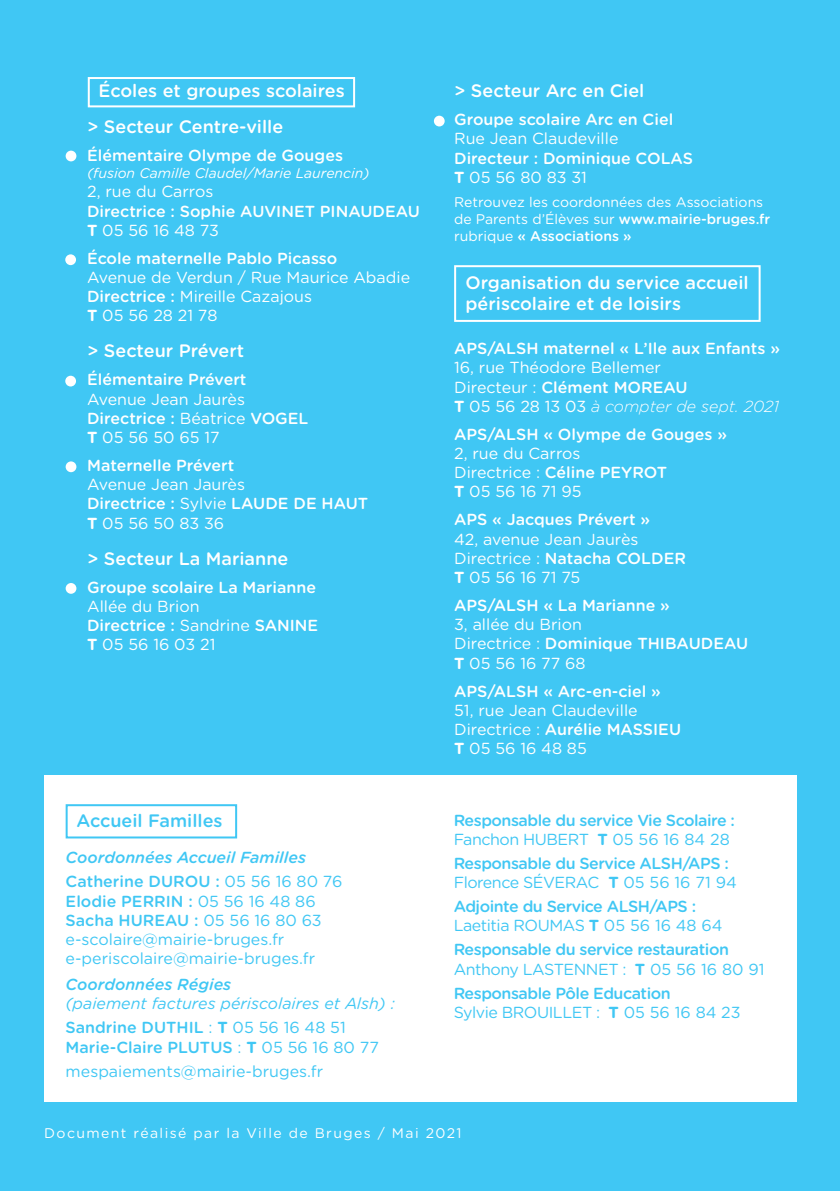
<style>
.page{position:relative;width:840px;height:1191px;background:#fff}
.page>*{position:absolute;margin:0;border:0;box-sizing:border-box;transform-origin:0 0}
.t1{font:500 18px "Gotham Rounded";color:#fff}
.t2{font:500 18px "Gotham Rounded";color:#40c7f4}
.t3{font:500 16px/19.2px "Gotham Rounded";color:#fff}
.t4{font:16px/19.2px "Gotham Rounded";color:#fff}
.t5{font:500 16px "Gotham Rounded";letter-spacing:-.03em;color:#40c7f4}
.t6{font:16px "Gotham Rounded";letter-spacing:-.03em;color:#40c7f4}
.t7{font:500 16px "Gotham Rounded";color:#40c7f4}
.t8{font:16px "Gotham Rounded";color:#40c7f4}
.t9{font:italic 500 16px "Gotham Rounded";color:#40c7f4}
.t10{font:italic 16px "Gotham Rounded";color:#40c7f4}
.t11{font:italic 300 16px "Gotham Rounded";color:#fff}
.t12{font:14px/16.8px "Gotham Rounded";color:#fff}
.t13{font:14px "Gotham Rounded";letter-spacing:.1em;color:#fff}
.t14{font:italic 14px "Gotham Rounded";color:#fff}
.s1{font-weight:400}
.s2{font-weight:700}
.s3{font-weight:500}
.s4{font-weight:700;font-style:normal}
.s5{font-weight:400;font-style:normal}
</style>
<div class="page">
<div style="left:0;top:0;width:839px;height:1191px;background:#40c7f4"></div>
<div style="left:65px;top:376px;width:11px;height:10px;background:#fff;border-radius:50%"></div>
<div style="left:44px;top:774px;width:751px;height:327px;background:#fff"></div>
<div style="left:66px;top:151px;width:10px;height:10px;background:#fff;border-radius:50%"></div>
<div style="left:66px;top:583px;width:10px;height:11px;background:#fff;border-radius:50%"></div>
<div style="left:65px;top:254px;width:11px;height:11px;background:#fff;border-radius:50%"></div>
<div style="left:66px;top:461px;width:10px;height:11px;background:#fff;border-radius:50%"></div>
<div style="left:88px;top:77px;width:267px;height:30px;border:2px solid #fff"></div>
<div style="left:454px;top:265px;width:306px;height:57px;border:2px solid #fff"></div>
<div style="left:66px;top:804px;width:171px;height:34px;border:2px solid #40c7f4"></div>
<div style="left:433px;top:116px;width:11px;height:10px;background:#fff;border-radius:50%"></div>
<p class="t1" style="left:98px;top:78px;width:248px">Écoles et groupes scolaires</p>
<p class="t1" style="left:87px;top:114px;width:197px">&gt; Secteur Centre-ville</p>
<p class="t3" style="left:87px;top:145px;width:257px">Élémentaire Olympe de Gouges</p>
<p class="t14" style="left:87px;top:164px;width:284px">(fusion Camille Claudel/Marie Laurencin)</p>
<p class="t3" style="left:87px;top:181px;width:334px"><span class="s1">2, rue du Carros<br></span>Directrice : Sophie AUVINET PINAUDEAU</p>
<p class="t4" style="left:87px;top:220px;width:133px"><span class="s2">T</span> 05 56 16 48 73</p>
<p class="t3" style="left:87px;top:248px;width:252px">École maternelle Pablo Picasso</p>
<p class="t4" style="left:87px;top:267px;width:324px">Avenue de Verdun / Rue Maurice Abadie</p>
<p class="t4" style="left:87px;top:286px;width:226px"><span class="s3">Directrice :</span> Mireille Cazajous</p>
<p class="t4" style="left:87px;top:305px;width:132px"><span class="s2">T</span> 05 56 28 21 78</p>
<p class="t1" style="left:87px;top:338px;width:158px">&gt; Secteur Prévert</p>
<p class="t3" style="left:87px;top:369px;width:161px">Élémentaire Prévert</p>
<p class="t4" style="left:87px;top:388px;width:159px">Avenue Jean Jaurès</p>
<p class="t3" style="left:87px;top:408px;width:223px">Directrice : <span class="s1">Béatrice</span> VOGEL</p>
<p class="t4" style="left:87px;top:427px;width:134px"><span class="s2">T</span> 05 56 50 65 17</p>
<p class="t3" style="left:87px;top:455px;width:149px">Maternelle Prévert</p>
<p class="t4" style="left:87px;top:474px;width:159px">Avenue Jean Jaurès</p>
<p class="t3" style="left:87px;top:493px;width:282px">Directrice : <span class="s1">Sylvie</span> LAUDE DE HAUT</p>
<p class="t4" style="left:87px;top:512px;width:139px"><span class="s2">T</span> 05 56 50 83 36</p>
<p class="t1" style="left:87px;top:545px;width:203px">&gt; Secteur La Marianne</p>
<p class="t3" style="left:87px;top:576px;width:230px">Groupe scolaire La Marianne</p>
<p class="t4" style="left:87px;top:596px;width:114px">Allée du Brion</p>
<p class="t3" style="left:87px;top:615px;width:232px">Directrice : <span class="s1">Sandrine</span> SANINE</p>
<p class="t4" style="left:87px;top:634px;width:130px"><span class="s2">T</span> 05 56 16 03 21</p>
<p class="t2" style="left:76px;top:808px;width:148px">Accueil Familles</p>
<p class="t9" style="left:66px;top:846px;width:242px">Coordonnées Accueil Familles</p>
<p class="t7" style="left:66px;top:870px;width:278px">Catherine DUROU : <span class="s1">05 56 16 80 76</span></p>
<p class="t7" style="left:66px;top:889px;width:251px">Elodie PERRIN : <span class="s1">05 56 16 48 86</span></p>
<p class="t7" style="left:66px;top:908px;width:257px">Sacha HUREAU : <span class="s1">05 56 16 80 63</span></p>
<p class="t8" style="left:66px;top:928px;width:220px">e-scolaire@mairie-bruges.fr</p>
<p class="t8" style="left:66px;top:947px;width:251px">e-periscolaire@mairie-bruges.fr</p>
<p class="t9" style="left:66px;top:973px;width:167px">Coordonnées Régies</p>
<p class="t10" style="left:66px;top:992px;width:330px">(paiement factures périscolaires et Alsh) :</p>
<p class="t7" style="left:66px;top:1016px;width:281px">Sandrine DUTHIL <span class="s1">:</span> <span class="s2">T</span> <span class="s1">05 56 16 48 51</span></p>
<p class="t7" style="left:66px;top:1035px;width:314px">Marie-Claire PLUTUS <span class="s1">:</span> <span class="s2">T</span> <span class="s1">05 56 16 80 77</span></p>
<p class="t8" style="left:66px;top:1060px;width:259px">mespaiements@mairie-bruges.fr</p>
<p class="t1" style="left:454px;top:78px;width:192px">&gt; Secteur Arc en Ciel</p>
<p class="t3" style="left:454px;top:109px;width:220px">Groupe scolaire Arc en Ciel</p>
<p class="t4" style="left:454px;top:128px;width:166px">Rue Jean Claudeville</p>
<p class="t3" style="left:454px;top:148px;width:240px">Directeur : Dominique COLAS</p>
<p class="t4" style="left:454px;top:167px;width:134px"><span class="s2">T</span> 05 56 80 83 31</p>
<p class="t12" style="left:454px;top:193px;width:317px">Retrouvez les coordonnées des Associations de Parents d’Élèves sur <span class="s3">www.mairie-bruges.fr </span>rubrique <span class="s3">« Associations »</span></p>
<p class="t1" style="left:465px;top:269px;width:284px">Organisation du service accueil</p>
<p class="t1" style="left:465px;top:291px;width:217px">périscolaire et de loisirs</p>
<p class="t3" style="left:454px;top:338px;width:327px">APS/ALSH maternel « L’Ile aux Enfants »</p>
<p class="t4" style="left:454px;top:357px;width:208px">16, rue Théodore Bellemer</p>
<p class="t3" style="left:454px;top:376px;width:235px"><span class="s1">Directeur :</span> Clément MOREAU</p>
<p class="t11" style="left:454px;top:395px;width:326px"><span class="s4">T</span> <span class="s5">05 56 28 13 03</span> à compter de sept. 2021</p>
<p class="t3" style="left:454px;top:424px;width:274px">APS/ALSH « Olympe de Gouges »</p>
<p class="t4" style="left:454px;top:443px;width:128px">2, rue du Carros</p>
<p class="t4" style="left:454px;top:462px;width:214px">Directrice : <span class="s3">Céline PEYROT<br></span><span class="s2">T</span> 05 56 16 71 95</p>
<p class="t3" style="left:454px;top:509px;width:197px">APS « Jacques Prévert »</p>
<p class="t4" style="left:454px;top:528px;width:186px">42, avenue Jean Jaurès</p>
<p class="t3" style="left:454px;top:548px;width:233px"><span class="s1">Directrice :</span> Natacha COLDER</p>
<p class="t4" style="left:454px;top:567px;width:128px"><span class="s2">T</span> 05 56 16 71 75</p>
<p class="t3" style="left:454px;top:595px;width:217px">APS/ALSH « La Marianne »</p>
<p class="t4" style="left:454px;top:614px;width:129px">3, allée du Brion</p>
<p class="t3" style="left:454px;top:633px;width:295px"><span class="s1">Directrice :</span> Dominique THIBAUDEAU</p>
<p class="t4" style="left:454px;top:652px;width:133px"><span class="s2">T</span> 05 56 16 77 68</p>
<p class="t3" style="left:454px;top:680px;width:208px">APS/ALSH « Arc-en-ciel »</p>
<p class="t4" style="left:454px;top:700px;width:185px">51, rue Jean Claudeville</p>
<p class="t3" style="left:454px;top:719px;width:228px"><span class="s1">Directrice :</span> Aurélie MASSIEU</p>
<p class="t4" style="left:454px;top:738px;width:134px"><span class="s2">T</span> 05 56 16 48 85</p>
<p class="t5" style="left:453px;top:808px;width:283px">Responsable du service Vie Scolaire :</p>
<p class="t6" style="left:453px;top:828px;width:277px">Fanchon HUBERT <span class="s2">T</span> 05 56 16 84 28</p>
<p class="t5" style="left:453px;top:852px;width:277px">Responsable du Service ALSH/APS :</p>
<p class="t6" style="left:453px;top:871px;width:284px">Florence SÉVERAC <span class="s2">T</span> 05 56 16 71 94</p>
<p class="t5" style="left:453px;top:895px;width:244px">Adjointe du Service ALSH/APS :</p>
<p class="t6" style="left:453px;top:914px;width:270px">Laetitia ROUMAS <span class="s2">T</span> 05 56 16 48 64</p>
<p class="t5" style="left:453px;top:938px;width:277px">Responsable du service restauration</p>
<p class="t6" style="left:453px;top:958px;width:312px">Anthony LASTENNET : <span class="s2">T</span> 05 56 16 80 91</p>
<p class="t5" style="left:453px;top:981px;width:218px">Responsable Pôle Education</p>
<p class="t6" style="left:453px;top:1001px;width:288px">Sylvie BROUILLET : <span class="s2">T</span> 05 56 16 84 23</p>
<p class="t13" style="left:44px;top:1123px;width:418px">Document réalisé par la Ville de Bruges / Mai 2021</p>
</div>
